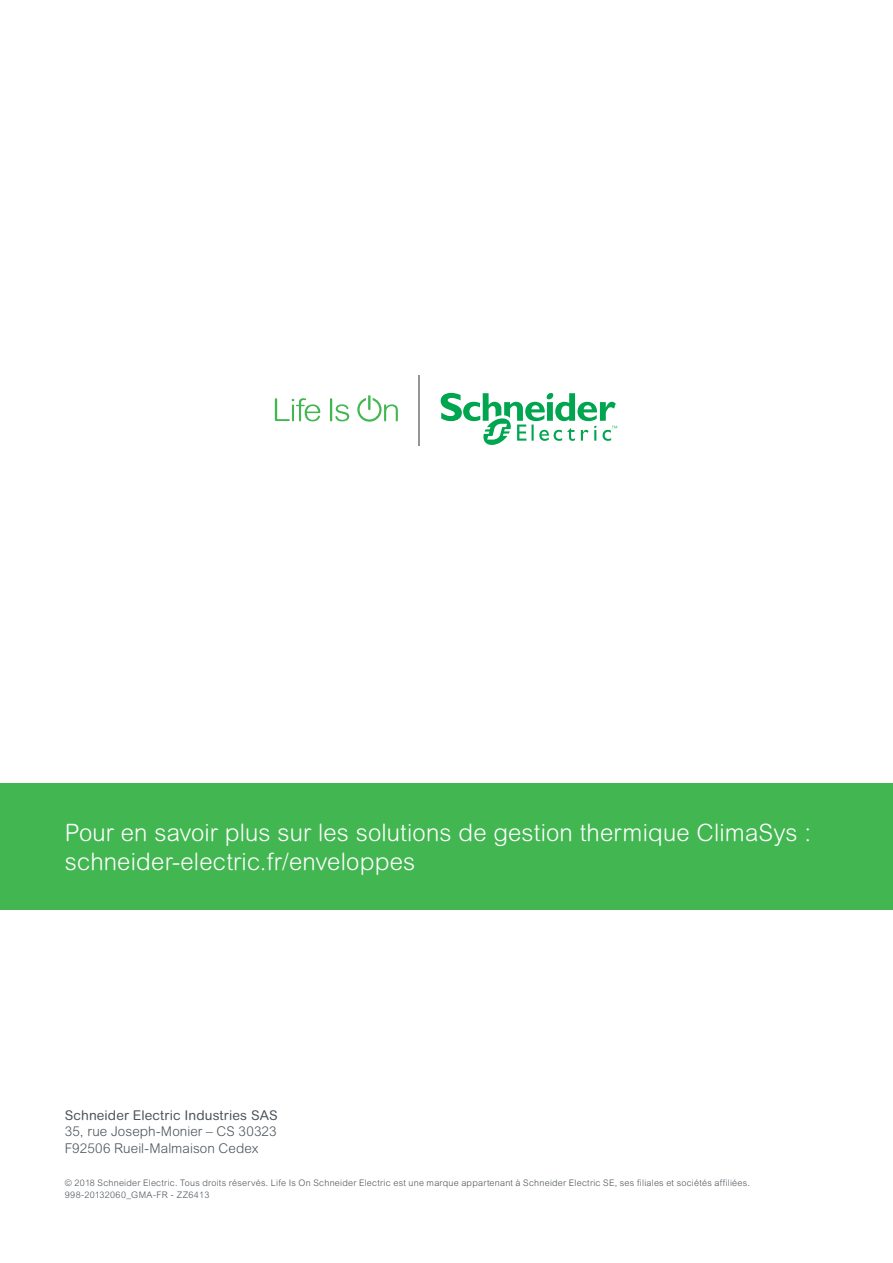
<style>
.page{position:relative;width:893px;height:1263px;background:#fff}
.page>*{position:absolute;margin:0;border:0;box-sizing:border-box;transform-origin:0 0}
.Back_cover_CTA{font:300 24px "Arial Rounded MT Std";letter-spacing:.005em;color:#fff}
.Back_cover_address{font:300 13.5px "Arial Rounded MT Pro";letter-spacing:.005em;color:#4d545a}
.Back_cover_address-2{font:13.5px "Arial Rounded MT Pro";letter-spacing:.005em;color:#4d545a}
.Doc_number{font:300 9px/12px "Arial MT Pro";letter-spacing:.025em;color:#4d545a}
</style>
<div class="page">
<div style="left:0;top:783px;width:893px;height:127px;background:#42b751"></div>
<svg style="left:275px;top:398px;width:45px;height:23px"></svg>
<svg style="left:330px;top:398px;width:19px;height:23px"></svg>
<svg style="left:357px;top:395px;width:41px;height:27px"></svg>
<hr style="left:419px;top:375px;width:1px;height:71px;background:#939598">
<svg style="left:441px;top:392px;width:176px;height:53px"></svg>
<p class="Back_cover_CTA" style="left:65px;top:819px;width:748px">Pour en savoir plus sur les solutions de gestion thermique ClimaSys :</p>
<p class="Back_cover_CTA" style="left:65px;top:847px;width:352px">schneider-electric.fr/enveloppes</p>
<p class="Back_cover_address-2" style="left:65px;top:1107px;width:214px">Schneider Electric Industries SAS</p>
<p class="Back_cover_address" style="left:65px;top:1124px;width:213px">35, rue Joseph-Monier – CS 30323</p>
<p class="Back_cover_address" style="left:65px;top:1140px;width:195px">F92506 Rueil-Malmaison Cedex</p>
<p class="Doc_number" style="left:65px;top:1177px;width:687px">© 2018 Schneider Electric. Tous droits réservés. Life Is On Schneider Electric est une marque appartenant à Schneider Electric SE, ses filiales et sociétés affiliées.<br>998-20132060_GMA-FR - ZZ6413</p>
</div>
